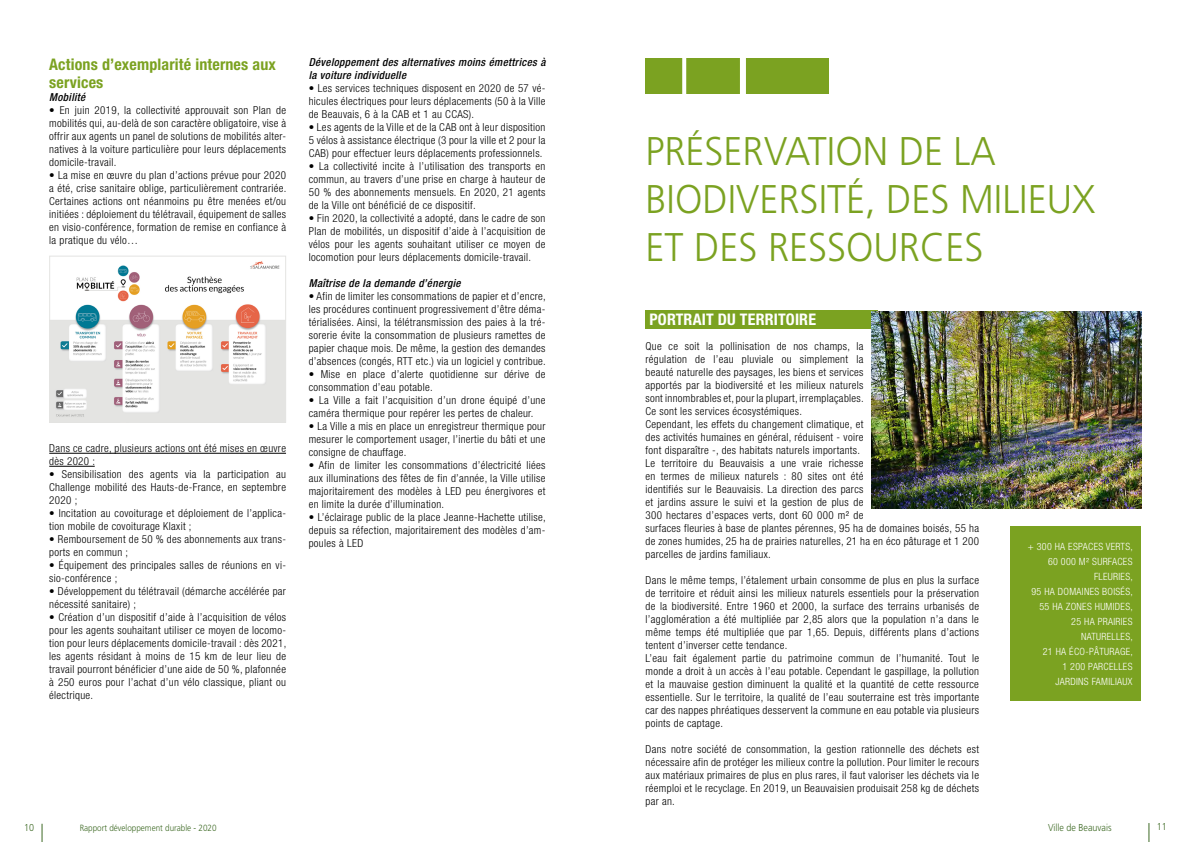
<style>
.page{position:relative;width:1191px;height:842px;background:#fff}
.page>*{position:absolute;margin:0;border:0;box-sizing:border-box;transform-origin:0 0}
.t1{font:300 40px "Frutiger";color:#7ba221;scale:.95 1}
.t2{font:700 condensed 16px/18px "Helvetica Neue";letter-spacing:.01em;color:#7ba221}
.t3{font:700 condensed 16px "Helvetica Neue";letter-spacing:.01em;color:#fff}
.TEXTE{font:300 condensed 11px/13px "Helvetica Neue";letter-spacing:.03em;color:#000;text-align:justify}
.t4{font:italic 500 condensed 11px/13px "Helvetica Neue";letter-spacing:.03em;color:#000}
.t5{font:300 condensed 10px/15px "Helvetica Neue";letter-spacing:.03em;color:#fff;text-align:right}
.t6{font:300 10px "Frutiger";color:#3e6a25;scale:.9 1}
.t7{font:300 9px "Frutiger";color:#3e6a25;scale:.9 1}
</style>
<div class="page">
<svg style="left:1148px;top:823px;width:1px;height:19px"></svg>
<svg style="left:42px;top:824px;width:1px;height:18px"></svg>
<div style="left:645px;top:59px;width:184px;height:35px;background:#7ba221"></div>
<svg style="left:682px;top:58px;width:4px;height:36px"></svg>
<div style="left:740px;top:58px;width:6px;height:37px;background:#fff"></div>
<div style="left:645px;top:310px;width:233px;height:19px;background:#7ba221"></div>
<img style="left:872px;top:312px;width:269px;height:197px">
<div style="left:1010px;top:527px;width:131px;height:174px;background:#7ba221"></div>
<hr style="left:49px;top:453px;width:237px;height:1px;background:#000">
<hr style="left:49px;top:466px;width:46px;height:1px;background:#000">
<img style="left:51px;top:261px;width:233px;height:160px">
<div style="left:49px;top:256px;width:237px;height:167px;border:1px solid #e4e4e2"></div>
<p class="t2" style="left:49px;top:55px;width:228px">Actions d’exemplarité internes aux services</p>
<p class="t4" style="left:49px;top:91px;width:38px">Mobilité</p>
<p class="TEXTE" style="left:49px;top:104px;width:238px">• En juin 2019, la collectivité approuvait son Plan de mobilités qui, au-delà de son caractère obligatoire, vise à offrir aux agents un panel de solutions de mobilités alter&shy;natives à la voiture particulière pour leurs déplacements domicile-travail.</p>
<p class="TEXTE" style="left:49px;top:169px;width:239px">• La mise en œuvre du plan d’actions prévue pour 2020 a été, crise sanitaire oblige, particulièrement contrariée.<br>Certaines actions ont néanmoins pu être menées et/ou initiées : déploiement du télétravail, équipement de salles en visio-conférence, formation de remise en confiance à la pratique du vélo…</p>
<p class="TEXTE" style="left:49px;top:442px;width:238px">Dans ce cadre, plusieurs actions ont été mises en œuvre dès 2020 :</p>
<p class="TEXTE" style="left:49px;top:468px;width:238px">• Sensibilisation des agents via la participation au Challenge mobilité des Hauts-de-France, en septembre 2020 ;</p>
<p class="TEXTE" style="left:49px;top:507px;width:238px">• Incitation au covoiturage et déploiement de l’applica&shy;tion mobile de covoiturage Klaxit ;</p>
<p class="TEXTE" style="left:49px;top:533px;width:238px">• Remboursement de 50 % des abonnements aux trans&shy;ports en commun ;</p>
<p class="TEXTE" style="left:49px;top:559px;width:238px">• Équipement des principales salles de réunions en vi&shy;sio-conférence ;</p>
<p class="TEXTE" style="left:49px;top:585px;width:238px">• Développement du télétravail (démarche accélérée par nécessité sanitaire) ;</p>
<p class="TEXTE" style="left:49px;top:611px;width:239px">• Création d’un dispositif d’aide à l’acquisition de vélos pour les agents souhaitant utiliser ce moyen de locomo&shy;tion pour leurs déplacements domicile-travail : dès 2021, les agents résidant à moins de 15 km de leur lieu de travail pourront bénéficier d’une aide de 50 %, plafonnée à 250 euros pour l’achat d’un vélo classique, pliant ou électrique.</p>
<p class="t4" style="left:309px;top:56px;width:238px">Développement des alternatives moins émettrices à la voiture individuelle</p>
<p class="TEXTE" style="left:309px;top:82px;width:238px">• Les services techniques disposent en 2020 de 57 vé&shy;hicules électriques pour leurs déplacements (50 à la Ville de Beauvais, 6 à la CAB et 1 au CCAS).</p>
<p class="TEXTE" style="left:309px;top:121px;width:238px">• Les agents de la Ville et de la CAB ont à leur disposition 5 vélos à assistance électrique (3 pour la ville et 2 pour la CAB) pour effectuer leurs déplacements professionnels.</p>
<p class="TEXTE" style="left:309px;top:160px;width:238px">• La collectivité incite à l’utilisation des transports en commun, au travers d’une prise en charge à hauteur de 50 % des abonnements mensuels. En 2020, 21 agents de la Ville ont bénéficié de ce dispositif.</p>
<p class="TEXTE" style="left:309px;top:212px;width:238px">• Fin 2020, la collectivité a adopté, dans le cadre de son Plan de mobilités, un dispositif d’aide à l’acquisition de vélos pour les agents souhaitant utiliser ce moyen de locomotion pour leurs déplacements domicile-travail.</p>
<p class="t4" style="left:309px;top:277px;width:153px">Maîtrise de la demande d’énergie</p>
<p class="TEXTE" style="left:309px;top:290px;width:239px">• Afin de limiter les consommations de papier et d’encre, les procédures continuent progressivement d’être déma&shy;térialisées. Ainsi, la télétransmission des paies à la tré&shy;sorerie évite la consommation de plusieurs ramettes de papier chaque mois. De même, la gestion des demandes d’absences (congés, RTT etc.) via un logiciel y contribue.</p>
<p class="TEXTE" style="left:309px;top:368px;width:238px">• Mise en place d’alerte quotidienne sur dérive de consommation d’eau potable.</p>
<p class="TEXTE" style="left:309px;top:394px;width:238px">• La Ville a fait l’acquisition d’un drone équipé d’une caméra thermique pour repérer les pertes de chaleur.</p>
<p class="TEXTE" style="left:309px;top:420px;width:238px">• La Ville a mis en place un enregistreur thermique pour mesurer le comportement usager, l’inertie du bâti et une consigne de chauffage.</p>
<p class="TEXTE" style="left:309px;top:459px;width:238px">• Afin de limiter les consommations d’électricité liées aux illuminations des fêtes de fin d’année, la Ville utilise majoritairement des modèles à LED peu énergivores et en limite la durée d’illumination.</p>
<p class="TEXTE" style="left:309px;top:511px;width:239px">• L’éclairage public de la place Jeanne-Hachette utilise, depuis sa réfection, majoritairement des modèles d’am&shy;poules à LED</p>
<p class="t1" style="left:645px;top:128px;width:370px">PRÉSERVATION DE LA</p>
<p class="t1" style="left:645px;top:176px;width:475px">BIODIVERSITÉ, DES MILIEUX</p>
<p class="t1" style="left:645px;top:224px;width:357px">ET DES RESSOURCES</p>
<p class="t3" style="left:649px;top:310px;width:168px">PORTRAIT DU TERRITOIRE</p>
<p class="TEXTE" style="left:645px;top:340px;width:220px">Que ce soit la pollinisation de nos champs, la régulation de l’eau pluviale ou simplement la beauté naturelle des paysages, les biens et services apportés par la biodiversité et les milieux naturels sont innombrables et, pour la plupart, irremplaçables.<br>Ce sont les services écosystémiques.</p>
<p class="TEXTE" style="left:645px;top:418px;width:219px">Cependant, les effets du changement climatique, et des activités humaines en général, réduisent - voire font disparaître -, des habitats naturels importants.</p>
<p class="TEXTE" style="left:645px;top:457px;width:335px;text-align:left">Le territoire du Beauvaisis a une vraie richesse<br>en termes de milieux naturels : 80 sites ont été<br>identifiés sur le Beauvaisis. La direction des parcs<br>et jardins assure le suivi et la gestion de plus de<br>300 hectares d’espaces verts, dont 60 000 m² de<br>surfaces fleuries à base de plantes pérennes, 95 ha de domaines boisés, 55 ha de zones humides, 25 ha de prairies naturelles, 21 ha en éco pâturage et 1 200 parcelles de jardins familiaux.</p>
<p class="TEXTE" style="left:645px;top:574px;width:335px">Dans le même temps, l’étalement urbain consomme de plus en plus la surface de territoire et réduit ainsi les milieux naturels essentiels pour la préservation de la biodiversité. Entre 1960 et 2000, la surface des terrains urbanisés de l’agglomération a été multipliée par 2,85 alors que la population n’a dans le même temps été multipliée que par 1,65. Depuis, différents plans d’actions tentent d’inverser cette tendance.</p>
<p class="TEXTE" style="left:645px;top:652px;width:335px">L’eau fait également partie du patrimoine commun de l’humanité. Tout le monde a droit à un accès à l’eau potable. Cependant le gaspillage, la pollution et la mauvaise gestion diminuent la qualité et la quantité de cette ressource essentielle. Sur le territoire, la qualité de l’eau souterraine est très importante car des nappes phréatiques desservent la commune en eau potable via plusieurs points de captage.</p>
<p class="TEXTE" style="left:645px;top:743px;width:335px">Dans notre société de consommation, la gestion rationnelle des déchets est nécessaire afin de protéger les milieux contre la pollution. Pour limiter le recours aux matériaux primaires de plus en plus rares, il faut valoriser les déchets via le réemploi et le recyclage. En 2019, un Beauvaisien produisait 258 kg de déchets par an.</p>
<p class="t5" style="left:1027px;top:539px;width:107px">+ 300 HA ESPACES VERTS,</p>
<p class="t5" style="left:1048px;top:554px;width:86px">60 000 M² SURFACES<br>FLEURIES,</p>
<p class="t5" style="left:1031px;top:584px;width:103px">95 HA DOMAINES BOISÉS,</p>
<p class="t5" style="left:1039px;top:599px;width:95px">55 HA ZONES HUMIDES,</p>
<p class="t5" style="left:1071px;top:614px;width:63px">25 HA PRAIRIES<br>NATURELLES,</p>
<p class="t5" style="left:1042px;top:644px;width:91px">21 HA ÉCO-PÂTURAGE,</p>
<p class="t5" style="left:1055px;top:659px;width:79px">1 200 PARCELLES<br>JARDINS FAMILIAUX</p>
<p class="t6" style="left:24px;top:822px;width:13px">10</p>
<p class="t7" style="left:80px;top:823px;width:154px">Rapport développement durable - 2020</p>
<p class="t6" style="left:1048px;top:821px;width:72px">Ville de Beauvais</p>
<p class="t6" style="left:1157px;top:821px;width:13px">11</p>
</div>
